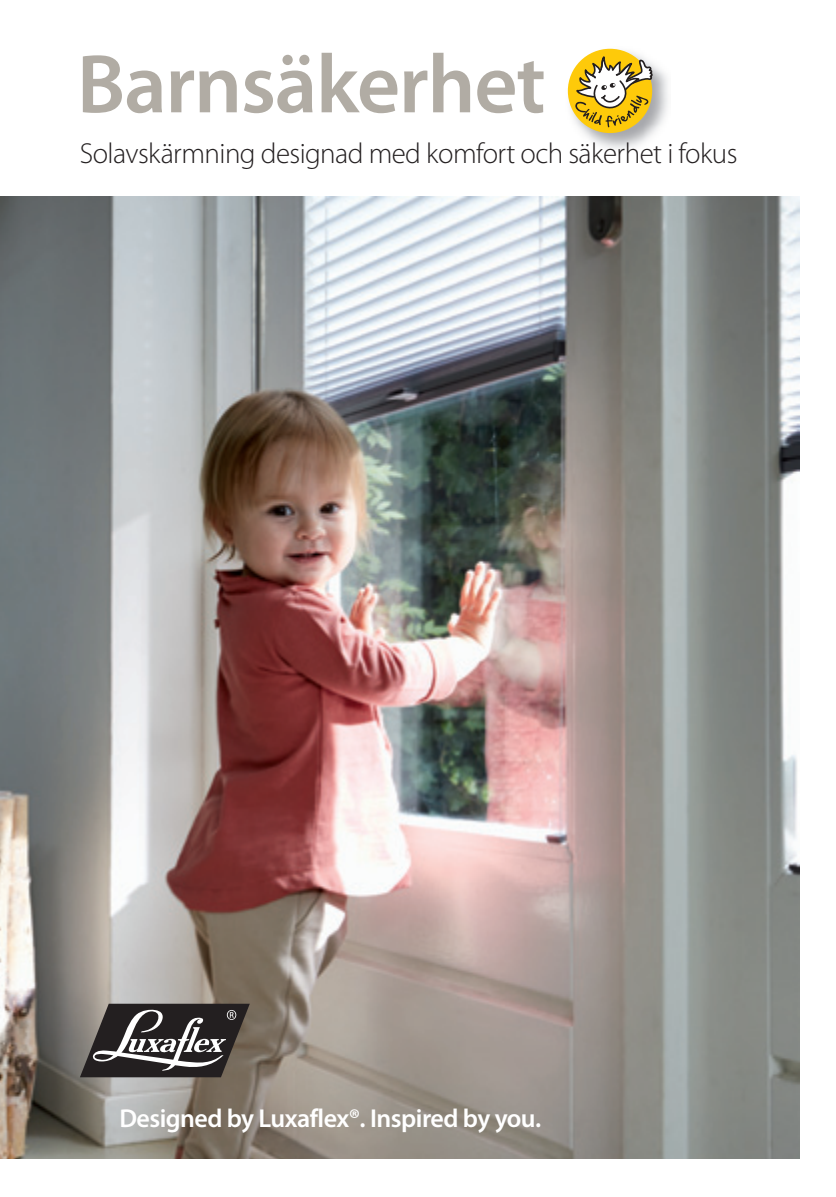
<style>
.page{position:relative;width:836px;height:1197px;background:#fff}
.page>*{position:absolute;margin:0;border:0;box-sizing:border-box;transform-origin:0 0}
.t1{font:600 83.8px "Myriad Pro";letter-spacing:-.015em;color:#b1aca4}
.t2{font:300 29px "Myriad Pro";letter-spacing:-.02em;color:#231f20}
.t3{font:600 26px "Myriad Pro";letter-spacing:-.02em;color:#fff}
</style>
<div class="page">
<img style="left:1px;top:197px;width:797px;height:961px">
<svg style="left:80px;top:1003px;width:170px;height:74px;background:#565250"></svg>
<img style="left:570px;top:48px;width:98px;height:101px">
<div style="left:567px;top:49px;width:85px;height:84px;background:#feca0a;border-radius:50%"></div>
<svg style="left:574px;top:53px;width:78px;height:74px"></svg>
<svg style="left:0;top:196px;width:1px;height:963px"></svg>
<p class="t1" style="left:77px;top:31px;width:470px">Barnsäkerhet</p>
<p class="t2" style="left:80px;top:136px;width:659px">Solavskärmning designad med komfort och säkerhet i fokus</p>
<p class="t3" style="left:119px;top:1102px;width:423px">Designed by Luxaflex®. Inspired by you.</p>
</div>
